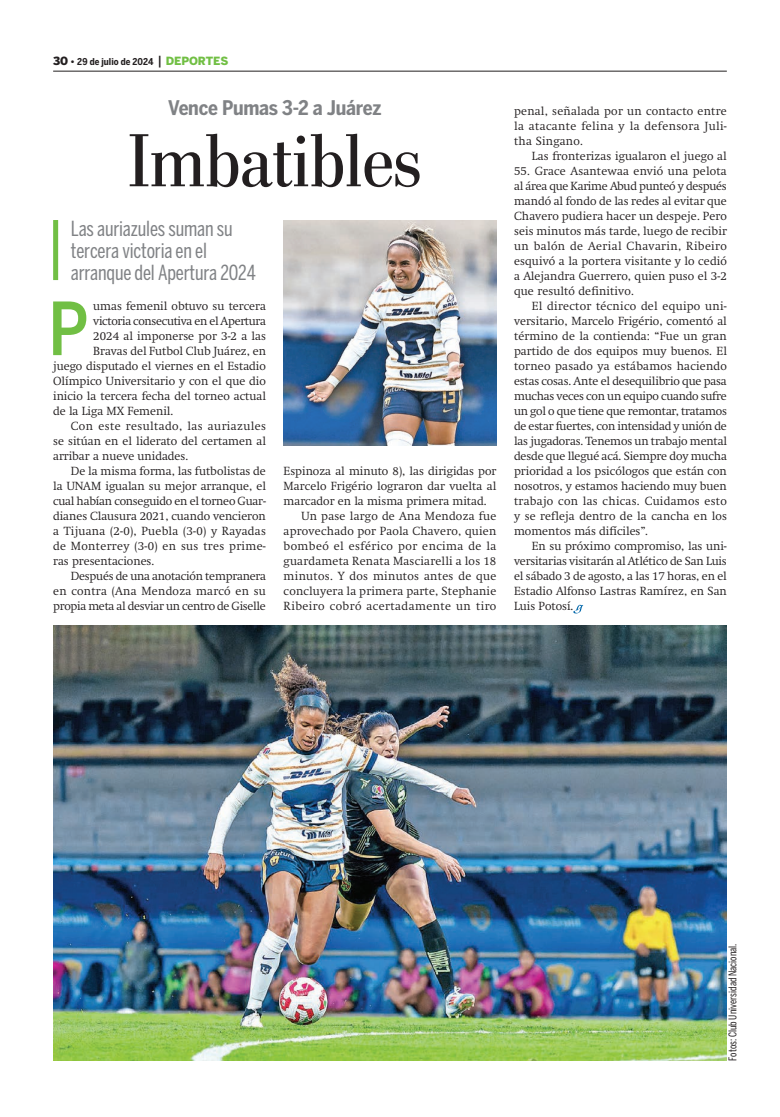
<style>
.page{position:relative;width:780px;height:1117px;background:#fff}
.page>*{position:absolute;margin:0;border:0;box-sizing:border-box;transform-origin:0 0}
.t1{font:75px "Stilson";color:#231f20}
.t2{font:500 72.38px "Benton Sans Cond";color:#71bf44}
.t3{font:20.62px/21.9px "Benton Sans Comp";letter-spacing:-.01em;color:#808285}
.t4{font:700 20px "Benton Sans Cond";letter-spacing:-.015em;color:#808285}
.t5{font:300 11.62px/15px "Swift";color:#231f20;text-align:justify}
.t6{font:300 11.62px "Swift";letter-spacing:.02em;color:#231f20}
.t7{font:300 11.62px "Swift";letter-spacing:.025em;color:#231f20}
.t8{font:300 11.62px "Swift";letter-spacing:-.025em;color:#231f20}
.t9{font:300 11.62px "Swift";letter-spacing:-.02em;color:#231f20}
.t10{font:300 11.62px "Swift";letter-spacing:.035em;color:#231f20}
.t11{font:300 11.62px "Swift";letter-spacing:.03em;color:#231f20}
.t12{font:300 11.62px "Swift";letter-spacing:.04em;color:#231f20}
.t13{font:10.62px "Benton Sans Comp";color:#231f20}
.t14{font:700 9.38px "Benton Sans Cond";letter-spacing:.01em;color:#231f20}
.s1{font-family:"Benton Sans";font-weight:900;font-size:11.25px}
.s2{font-family:"Benton Sans";font-weight:900}
.s3{font-weight:500;font-size:12.5px}
.s4{font-family:"Benton Sans";font-weight:900;font-size:11.25px;color:#71bf44}
</style>
<div class="page">
<hr style="left:53px;top:71px;width:673px;height:1px;background:#231f20">
<div style="left:53px;top:220px;width:5px;height:60px;background:#71bf44"></div>
<img style="left:283px;top:220px;width:213px;height:225px">
<img style="left:53px;top:625px;width:673px;height:435px">
<svg style="left:573px;top:604px;width:10px;height:9px"></svg>
<p class="t14" style="left:53px;top:56px;width:177px"><span class="s1">30</span> <span class="s2">•</span> 29 de julio de 2024 <span class="s3">|</span> <span class="s4">DEPORTES</span></p>
<h3 class="t4" style="left:168px;top:96px;width:215px">Vence Pumas 3-2 a Juárez</h3>
<h1 class="t1" style="left:128px;top:117px;width:294px">Imbatibles</h1>
<h3 class="t3" style="left:71px;top:217px;width:186px">Las auriazules suman su tercera victoria en el arranque del Apertura 2024</h3>
<h2 class="t2" style="left:48px;top:286px;width:42px">P</h2>
<p class="t5" style="left:93px;top:298px;width:174px">umas femenil obtuvo su tercera</p>
<p class="t8" style="left:93px;top:314px;width:174px">victoria consecutiva en el Apertura</p>
<p class="t5" style="left:93px;top:328px;width:174px">2024 al imponerse por 3-2 a las</p>
<p class="t5" style="left:93px;top:343px;width:174px">Bravas del Futbol Club Juárez, en</p>
<p class="t5" style="left:53px;top:358px;width:214px">juego disputado el viernes en el Estadio</p>
<p class="t5" style="left:53px;top:373px;width:214px">Olímpico Universitario y con el que dio</p>
<p class="t5" style="left:53px;top:388px;width:214px">inicio la tercera fecha del torneo actual</p>
<p class="t5" style="left:53px;top:403px;width:122px">de la Liga MX Femenil.</p>
<p class="t10" style="left:71px;top:419px;width:196px">Con este resultado, las auriazules</p>
<p class="t5" style="left:53px;top:433px;width:214px">se sitúan en el liderato del certamen al</p>
<p class="t5" style="left:53px;top:448px;width:136px">arribar a nueve unidades.</p>
<p class="t5" style="left:71px;top:463px;width:196px">De la misma forma, las futbolistas de</p>
<p class="t5" style="left:53px;top:478px;width:214px">la UNAM igualan su mejor arranque, el</p>
<p class="t9" style="left:53px;top:494px;width:214px">cual habían conseguido en el torneo Guar-</p>
<p class="t5" style="left:53px;top:508px;width:214px">dianes Clausura 2021, cuando vencieron</p>
<p class="t7" style="left:53px;top:524px;width:214px">a Tijuana (2-0), Puebla (3-0) y Rayadas</p>
<p class="t11" style="left:53px;top:539px;width:214px">de Monterrey (3-0) en sus tres prime-</p>
<p class="t5" style="left:53px;top:553px;width:103px">ras presentaciones.</p>
<p class="t9" style="left:71px;top:569px;width:197px">Después de una anotación tempranera</p>
<p class="t7" style="left:53px;top:584px;width:214px">en contra (Ana Mendoza marcó en su</p>
<p class="t8" style="left:53px;top:599px;width:214px">propia meta al desviar un centro de Giselle</p>
<p class="t5" style="left:283px;top:463px;width:214px">Espinoza al minuto 8), las dirigidas por</p>
<p class="t5" style="left:283px;top:478px;width:214px">Marcelo Frigério lograron dar vuelta al</p>
<p class="t5" style="left:283px;top:493px;width:204px">marcador en la misma primera mitad.</p>
<p class="t6" style="left:301px;top:509px;width:196px">Un pase largo de Ana Mendoza fue</p>
<p class="t6" style="left:283px;top:524px;width:214px">aprovechado por Paola Chavero, quien</p>
<p class="t10" style="left:283px;top:539px;width:214px">bombeó el esférico por encima de la</p>
<p class="t6" style="left:283px;top:554px;width:214px">guardameta Renata Masciarelli a los 18</p>
<p class="t7" style="left:283px;top:569px;width:214px">minutos. Y dos minutos antes de que</p>
<p class="t6" style="left:283px;top:584px;width:214px">concluyera la primera parte, Stephanie</p>
<p class="t12" style="left:283px;top:599px;width:214px">Ribeiro cobró acertadamente un tiro</p>
<p class="t5" style="left:514px;top:103px;width:214px">penal, señalada por un contacto entre la atacante felina y la defensora Juli&shy;tha Singano.</p>
<p class="t5" style="left:531px;top:148px;width:196px">Las fronterizas igualaron el juego al</p>
<p class="t5" style="left:514px;top:163px;width:214px">55. Grace Asantewaa envió una pelota al área que Karime Abud punteó y después mandó al fondo de las redes al evitar que Chavero pudiera hacer un despeje. Pero seis minutos más tarde, luego de recibir un balón de Aerial Chavarin, Ribeiro esquivó a la portera visitante y lo cedió a Alejandra Guerrero, quien puso el 3-2 que resultó definitivo.</p>
<p class="t5" style="left:514px;top:298px;width:214px;text-indent:18px">El director técnico del equipo uni&shy;versitario, Marcelo Frigério, comentó al término de la contienda: “Fue un gran partido de dos equipos muy buenos. El torneo pasado ya estábamos haciendo estas cosas. Ante el desequilibrio que pasa muchas veces con un equipo cuando sufre un gol o que tiene que remontar, tratamos de estar fuertes, con intensidad y unión de las jugadoras. Tenemos un trabajo mental desde que llegué acá. Siempre doy mucha prioridad a los psicólogos que están con nosotros, y estamos haciendo muy buen trabajo con las chicas. Cuidamos esto y se refleja dentro de la cancha en los momentos más difíciles”.</p>
<p class="t5" style="left:514px;top:538px;width:214px;text-indent:18px">En su próximo compromiso, las uni&shy;versitarias visitarán al Atlético de San Luis el sábado 3 de agosto, a las 17 horas, en el Estadio Alfonso Lastras Ramírez, en San Luis Potosí.</p>
<p class="t13" style="left:726px;top:1060px;width:119px;rotate:-90deg">Fotos: Club Universidad Nacional.</p>
</div>
